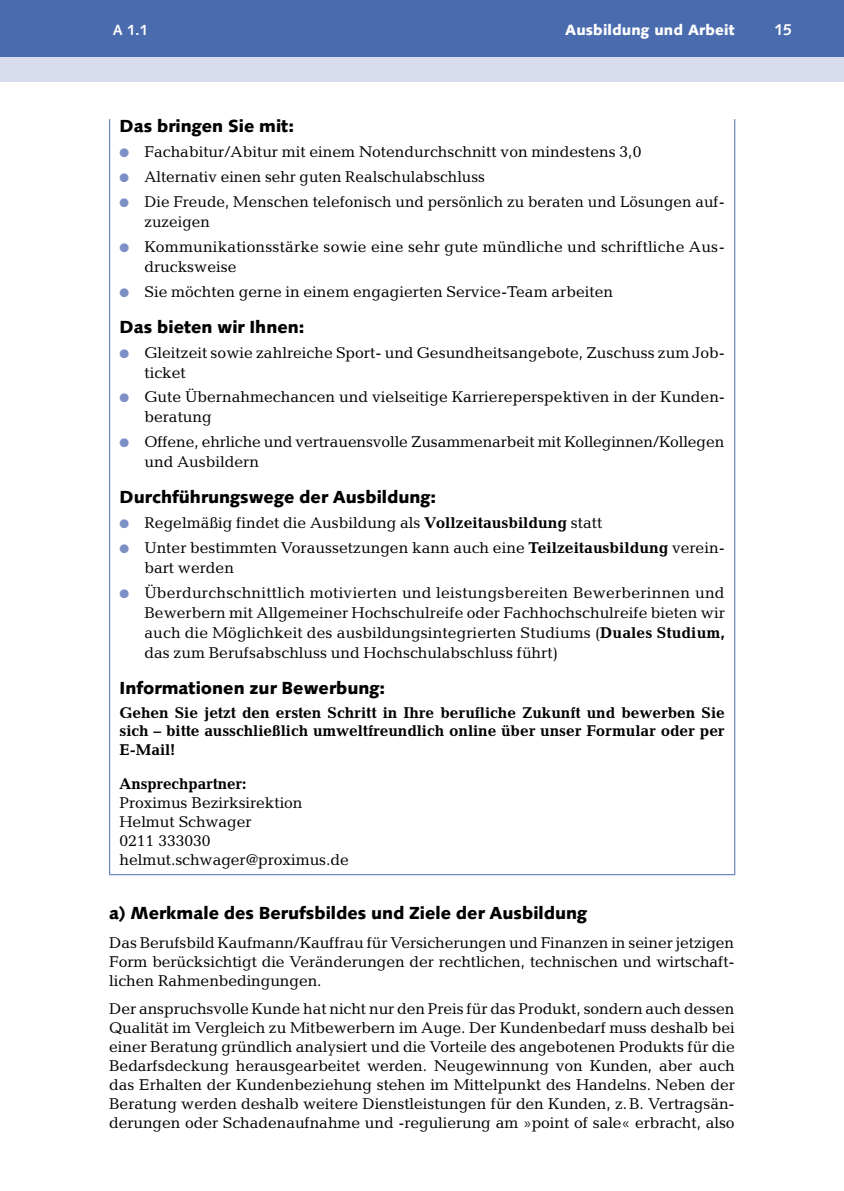
<style>
.page{position:relative;width:844px;height:1191px;background:#fff}
.page>*{position:absolute;margin:0;border:0;box-sizing:border-box;transform-origin:0 0}
.t1{font:900 17.5px "Syntax LT Std";color:#000}
.t2{font:15.75px/18.9px "Candida Std";color:#000}
.t3{font:700 15.75px/18.9px "Candida Std";letter-spacing:-.005em;color:#000;text-align:justify}
.t4{font:700 15.75px "Syntax LT Std";color:#fff}
.t5{font:900 14.88px "Syntax LT Std";letter-spacing:.01em;color:#fff}
.t6{font:700 14.88px "Syntax LT Std";color:#fff}
.s1{color:#7d90c5}
.s2{font-weight:700}
</style>
<div class="page">
<div style="left:0;top:0;width:843px;height:82px;background:#d9dcee"></div>
<div style="left:0;top:0;width:843px;height:57px;background:#4a6caf"></div>
<hr style="left:109px;top:119px;width:1px;height:755px;background:#4a6caf">
<hr style="left:734px;top:119px;width:1px;height:755px;background:#4a6caf">
<hr style="left:109px;top:874px;width:626px;height:1px;background:#4a6caf">
<p class="t6" style="left:113px;top:24px;width:37px">A 1.1</p>
<p class="t5" style="left:565px;top:22px;width:171px">Ausbildung und Arbeit</p>
<p class="t4" style="left:774px;top:23px;width:19px">15</p>
<p class="t1" style="left:119px;top:116px;width:176px">Das bringen Sie mit:</p>
<p class="t2" style="left:119px;top:143px;width:523px"><span class="s1">●</span> Fachabitur/Abitur mit einem Notendurchschnitt von mindestens 3,0</p>
<p class="t2" style="left:119px;top:168px;width:367px"><span class="s1">●</span> Alternativ einen sehr guten Realschulabschluss</p>
<p class="t2" style="left:144px;top:192px;width:581px;line-height:19.9px;text-indent:-25px"><span class="s1">●</span> Die Freude, Menschen telefonisch und persönlich zu beraten und Lösungen auf&shy;zuzeigen</p>
<p class="t2" style="left:144px;top:237px;width:581px;line-height:19.9px;text-indent:-25px"><span class="s1">●</span> Kommunikationsstärke sowie eine sehr gute mündliche und schriftliche Aus&shy;drucksweise</p>
<p class="t2" style="left:119px;top:282px;width:495px"><span class="s1">●</span> Sie möchten gerne in einem engagierten Service-Team arbeiten</p>
<p class="t1" style="left:119px;top:317px;width:186px">Das bieten wir Ihnen:</p>
<p class="t2" style="left:144px;top:343px;width:581px;line-height:19.9px;text-indent:-25px"><span class="s1">●</span> Gleitzeit sowie zahlreiche Sport- und Gesundheitsangebote, Zuschuss zum Job&shy;ticket</p>
<p class="t2" style="left:144px;top:387px;width:581px;line-height:19.9px;text-indent:-25px"><span class="s1">●</span> Gute Übernahmechancen und vielseitige Karriereperspektiven in der Kunden&shy;beratung</p>
<p class="t2" style="left:144px;top:432px;width:581px;line-height:19.9px;text-indent:-25px"><span class="s1">●</span> Offene, ehrliche und vertrauensvolle Zusammenarbeit mit Kolleginnen/Kollegen und Ausbildern</p>
<p class="t1" style="left:119px;top:487px;width:318px">Durchführungswege der Ausbildung:</p>
<p class="t2" style="left:119px;top:514px;width:484px"><span class="s1">●</span> Regelmäßig findet die Ausbildung als <span class="s2">Vollzeitausbildung</span> statt</p>
<p class="t2" style="left:144px;top:538px;width:581px;line-height:19.9px;text-indent:-25px"><span class="s1">●</span> Unter bestimmten Voraussetzungen kann auch eine <span class="s2">Teilzeitausbildung</span> verein&shy;bart werden</p>
<p class="t2" style="left:144px;top:583px;width:582px;line-height:19.9px;text-align:justify;text-indent:-25px"><span class="s1">●</span> Überdurchschnittlich motivierten und leistungsbereiten Bewerberinnen und Bewerbern mit Allgemeiner Hochschulreife oder Fachhochschulreife bieten wir auch die Möglichkeit des ausbildungsintegrierten Studiums (<span class="s2">Duales Studium, </span>das zum Berufsabschluss und Hochschulabschluss führt)</p>
<p class="t1" style="left:119px;top:678px;width:267px">Informationen zur Bewerbung:</p>
<p class="t3" style="left:119px;top:703px;width:606px">Gehen Sie jetzt den ersten Schritt in Ihre berufliche Zukunft und bewerben Sie sich – bitte ausschließlich umweltfreundlich online über unser Formular oder per E-Mail!</p>
<p class="t3" style="left:119px;top:774px;width:128px">Ansprechpartner:</p>
<p class="t2" style="left:119px;top:793px;width:231px">Proximus Bezirksirektion<br>Helmut Schwager<br>0211 333030 helmut.schwager@proximus.de</p>
<p class="t1" style="left:109px;top:903px;width:479px">a) Merkmale des Berufsbildes und Ziele der Ausbildung</p>
<p class="t2" style="left:109px;top:933px;width:626px;text-align:justify">Das Berufsbild Kaufmann/Kauffrau für Versicherungen und Finanzen in seiner jetzigen Form berücksichtigt die Veränderungen der rechtlichen, technischen und wirtschaft&shy;lichen Rahmenbedingungen.</p>
<p class="t2" style="left:109px;top:1000px;width:627px;text-align:justify">Der anspruchsvolle Kunde hat nicht nur den Preis für das Produkt, sondern auch dessen Qualität im Vergleich zu Mitbewerbern im Auge. Der Kundenbedarf muss deshalb bei einer Beratung gründlich analysiert und die Vorteile des angebotenen Produkts für die Bedarfsdeckung herausgearbeitet werden. Neugewinnung von Kunden, aber auch das Erhalten der Kundenbeziehung stehen im Mittelpunkt des Handelns. Neben der Beratung werden deshalb weitere Dienstleistungen für den Kunden, z.B. Vertragsän&shy;derungen oder Schadenaufnahme und -regulierung am »point of sale« erbracht, also</p>
</div>
